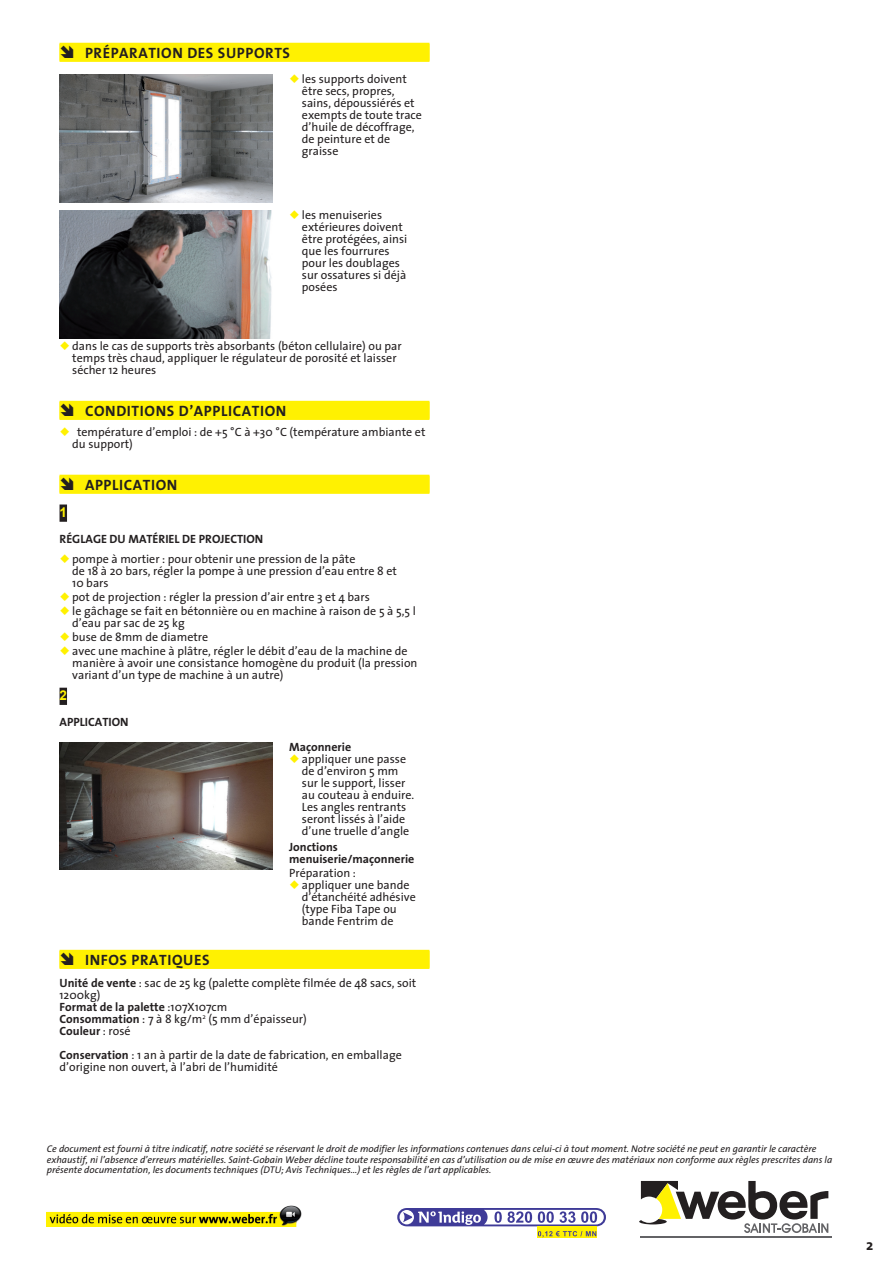
<style>
.page{position:relative;width:893px;height:1263px;background:#fff}
.page>*{position:absolute;margin:0;border:0;box-sizing:border-box;transform-origin:0 0}
.t1{font:700 15px "The Sans";letter-spacing:.04em;color:#231f20}
.TITRE_PARAGRAPHE{font:700 13.5px "Arial";color:#fff101}
.TEXTE{font:12px/12px "The Sans";color:#231f20}
.TITRE_PARAGRAPHE-2{font:700 12px "The Sans";color:#231f20}
.TEXTE-2{font:700 12px/12px "The Sans";color:#231f20}
.mention_legale{font:italic 9.75px/10.5px "The Sans";color:#231f20}
.s1{color:#fff101}
.s2{font-weight:700}
</style>
<div class="page">
<div style="left:60px;top:44px;width:369px;height:18px;background:#fff21f"></div>
<div style="left:60px;top:43px;width:369px;height:18px;background:#fff101"></div>
<div style="left:60px;top:402px;width:369px;height:18px;background:#fff10f"></div>
<div style="left:60px;top:401px;width:369px;height:18px;background:#fff101"></div>
<div style="left:60px;top:476px;width:369px;height:18px;background:#fff329"></div>
<div style="left:60px;top:475px;width:369px;height:18px;background:#fff101"></div>
<div style="left:60px;top:504px;width:7px;height:18px;background:#231f20"></div>
<div style="left:60px;top:688px;width:7px;height:17px;background:#231f20"></div>
<div style="left:60px;top:951px;width:369px;height:18px;background:#fff10d"></div>
<div style="left:60px;top:950px;width:369px;height:18px;background:#fff101"></div>
<img style="left:60px;top:75px;width:212px;height:127px">
<img style="left:60px;top:211px;width:212px;height:127px">
<img style="left:60px;top:742px;width:212px;height:128px">
<hr style="left:641px;top:1236px;width:191px;height:1px;background:#636366">
<svg style="left:639px;top:1181px;width:189px;height:52px"></svg>
<img style="left:47px;top:1205px;width:255px;height:22px">
<svg style="left:397px;top:1208px;width:209px;height:29px"></svg>
<p class="t1" style="left:85px;top:40px;width:207px">PRÉPARATION DES SUPPORTS</p>
<p class="TEXTE" style="left:302px;top:73px;width:122px;text-indent:-13px"><span class="s1">○</span> les supports doivent être secs, propres, sains, dépoussiérés et exempts de toute trace d’huile de décoffrage, de peinture et de graisse</p>
<p class="TEXTE" style="left:302px;top:209px;width:107px;text-indent:-13px"><span class="s1">○</span> les menuiseries extérieures doivent être protégées, ainsi que les fourrures pour les doublages sur ossatures si déjà posées</p>
<p class="TEXTE" style="left:72px;top:340px;width:331px;text-indent:-13px"><span class="s1">○</span> dans le cas de supports très absorbants (béton cellulaire) ou par temps très chaud, appliquer le régulateur de porosité et laisser sécher 12 heures</p>
<p class="t1" style="left:85px;top:398px;width:203px">CONDITIONS D’APPLICATION</p>
<p class="TEXTE" style="left:72px;top:426px;width:355px;text-indent:-13px"><span class="s1">○</span> température d’emploi : de +5 °C à +30 °C (température ambiante et du support)</p>
<p class="t1" style="left:85px;top:472px;width:94px">APPLICATION</p>
<p class="TITRE_PARAGRAPHE" style="left:60px;top:503px;width:9px">1</p>
<p class="TITRE_PARAGRAPHE-2" style="left:60px;top:529px;width:205px">RÉGLAGE DU MATÉRIEL DE PROJECTION</p>
<p class="TEXTE" style="left:72px;top:552px;width:326px;text-indent:-13px"><span class="s1">○</span> pompe à mortier : pour obtenir une pression de la pâte<br>de 18 à 20 bars, régler la pompe à une pression d’eau entre 8 et<br>10 bars</p>
<p class="TEXTE" style="left:60px;top:590px;width:312px"><span class="s1">○</span> pot de projection : régler la pression d’air entre 3 et 4 bars</p>
<p class="TEXTE" style="left:72px;top:604px;width:345px;text-indent:-13px"><span class="s1">○</span> le gâchage se fait en bétonnière ou en machine à raison de 5 à 5,5 l d’eau par sac de 25 kg</p>
<p class="TEXTE" style="left:60px;top:630px;width:150px"><span class="s1">○</span> buse de 8mm de diametre</p>
<p class="TEXTE" style="left:72px;top:645px;width:347px;text-indent:-13px"><span class="s1">○</span> avec une machine à plâtre, régler le débit d’eau de la machine de manière à avoir une consistance homogène du produit (la pression variant d’un type de machine à un autre)</p>
<p class="TITRE_PARAGRAPHE" style="left:60px;top:686px;width:9px">2</p>
<p class="TITRE_PARAGRAPHE-2" style="left:60px;top:712px;width:71px">APPLICATION</p>
<p class="TEXTE-2" style="left:289px;top:741px;width:64px">Maçonnerie</p>
<p class="TEXTE" style="left:302px;top:753px;width:114px;text-indent:-13px"><span class="s1">○</span> appliquer une passe de d’environ 5 mm sur le support, lisser au couteau à enduire.<br>Les angles rentrants seront lissés à l’aide d’une truelle d’angle</p>
<p class="TEXTE-2" style="left:289px;top:841px;width:127px">Jonctions menuiserie/maçonnerie</p>
<p class="TEXTE" style="left:289px;top:867px;width:68px">Préparation :</p>
<p class="TEXTE" style="left:302px;top:879px;width:115px;text-indent:-13px"><span class="s1">○</span> appliquer une bande d’étanchéité adhésive (type Fiba Tape ou bande Fentrim de</p>
<p class="t1" style="left:85px;top:947px;width:126px">INFOS PRATIQUES</p>
<p class="TEXTE" style="left:60px;top:977px;width:358px"><span class="s2">Unité de vente</span> : sac de 25 kg (palette complète filmée de 48 sacs, soit 1200kg)<br><span class="s2">Format de la palette</span> :107X107cm<br><span class="s2">Consommation</span> : 7 à 8 kg/m<sup>2</sup> (5 mm d’épaisseur)<br><span class="s2">Couleur</span> : rosé</p>
<p class="TEXTE" style="left:60px;top:1049px;width:344px"><span class="s2">Conservation</span> : 1 an à partir de la date de fabrication, en emballage d’origine non ouvert, à l’abri de l’humidité</p>
<p class="mention_legale" style="left:47px;top:1143px;width:787px">Ce document est fourni à titre indicatif, notre société se réservant le droit de modifier les informations contenues dans celui-ci à tout moment. Notre société ne peut en garantir le caractère exhaustif, ni l’absence d’erreurs matérielles. Saint-Gobain Weber décline toute responsabilité en cas d’utilisation ou de mise en œuvre des matériaux non conforme aux règles prescrites dans la présente documentation, les documents techniques (DTU; Avis Techniques…) et les règles de l’art applicables.</p>
<p class="t1" style="left:866px;top:1232px;width:9px">2</p>
</div>
